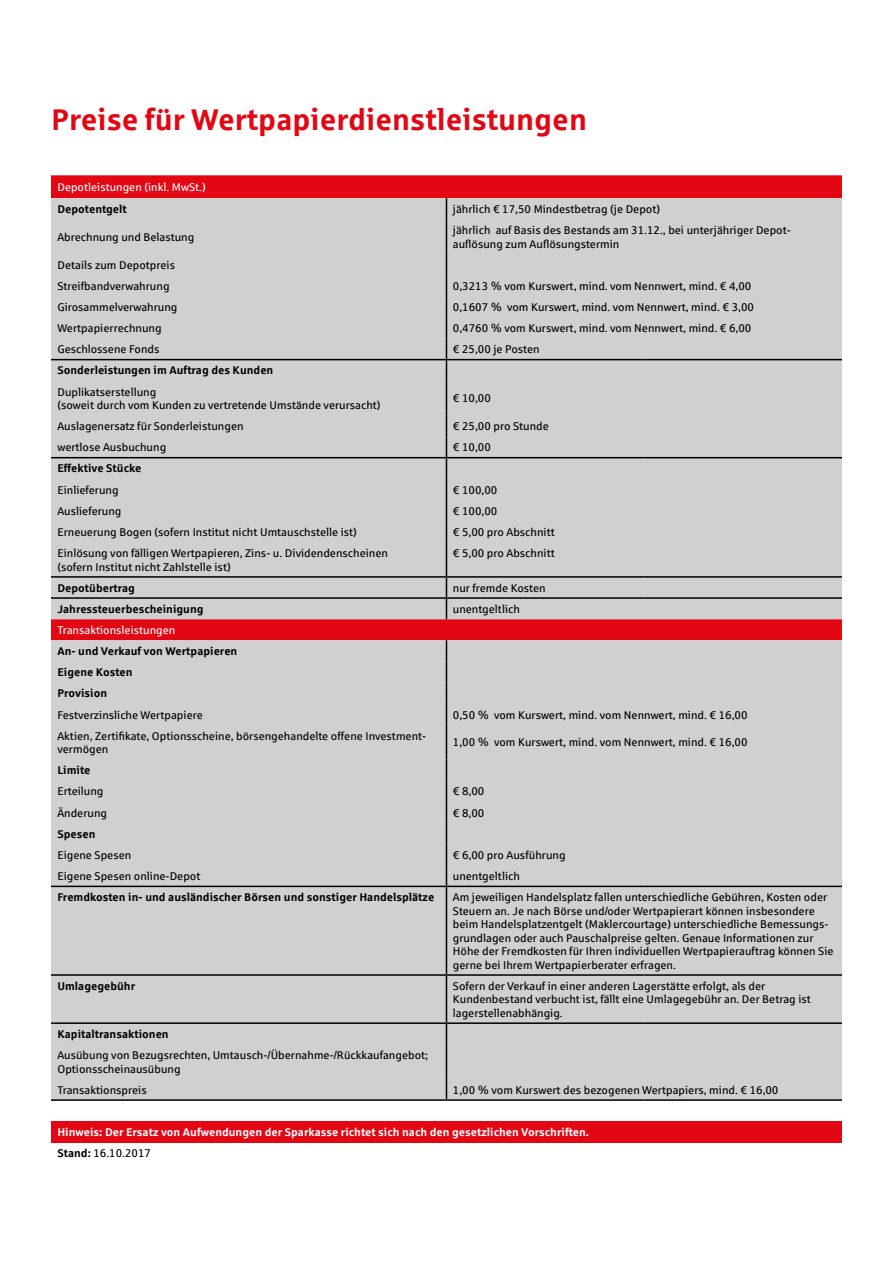
<style>
.page{position:relative;width:893px;height:1263px;background:#fff}
.page>*{position:absolute;margin:0;border:0;box-sizing:border-box;transform-origin:0 0}
.t1{font:700 30px "Sparkasse Rg";color:#e30613}
.t2{font:11.25px/13.5px "Sparkasse Rg";color:#000}
.t3{font:700 11.25px/21.1px "Sparkasse Rg";color:#000}
.t4{font:700 11.25px/21.1px "Sparkasse Rg";color:#fff}
.t5{font:11.25px "Sparkasse Rg";color:#fff}
.s1{color:#000}
.s2{font-weight:400;color:#000}
</style>
<div class="page">
<div style="left:51px;top:175px;width:791px;height:23px;background:#e30613"></div>
<div style="left:51px;top:198px;width:791px;height:901px;background:#d0d0d0"></div>
<div style="left:51px;top:1121px;width:791px;height:21px;background:#e30613"></div>
<hr style="left:51px;top:597px;width:395px;height:2px;background:#000">
<hr style="left:446px;top:597px;width:198px;height:2px;background:#000">
<hr style="left:644px;top:597px;width:198px;height:2px;background:#000">
<svg style="left:446px;top:1024px;width:1px;height:20px"></svg>
<hr style="left:446px;top:1044px;width:1px;height:35px;background:#000">
<svg style="left:446px;top:1079px;width:1px;height:20px"></svg>
<svg style="left:446px;top:198px;width:1px;height:21px"></svg>
<hr style="left:446px;top:219px;width:1px;height:35px;background:#000">
<svg style="left:446px;top:254px;width:1px;height:127px"></svg>
<hr style="left:446px;top:381px;width:1px;height:34px;background:#000">
<svg style="left:446px;top:415px;width:1px;height:127px"></svg>
<hr style="left:446px;top:542px;width:1px;height:34px;background:#000">
<svg style="left:446px;top:578px;width:1px;height:41px"></svg>
<svg style="left:446px;top:640px;width:1px;height:85px"></svg>
<hr style="left:446px;top:725px;width:1px;height:34px;background:#000">
<svg style="left:446px;top:759px;width:1px;height:127px"></svg>
<hr style="left:446px;top:887px;width:1px;height:87px;background:#000">
<hr style="left:446px;top:976px;width:1px;height:46px;background:#000">
<hr style="left:51px;top:359px;width:395px;height:1px;background:#000">
<hr style="left:446px;top:359px;width:198px;height:1px;background:#000">
<hr style="left:644px;top:359px;width:198px;height:1px;background:#000">
<hr style="left:51px;top:457px;width:395px;height:1px;background:#000">
<hr style="left:446px;top:457px;width:198px;height:1px;background:#000">
<hr style="left:644px;top:457px;width:198px;height:1px;background:#000">
<hr style="left:51px;top:576px;width:395px;height:2px;background:#000">
<hr style="left:446px;top:576px;width:198px;height:2px;background:#000">
<hr style="left:644px;top:576px;width:198px;height:2px;background:#000">
<hr style="left:51px;top:886px;width:395px;height:1px;background:#000">
<hr style="left:446px;top:886px;width:198px;height:1px;background:#000">
<hr style="left:644px;top:886px;width:198px;height:1px;background:#000">
<hr style="left:51px;top:974px;width:395px;height:2px;background:#000">
<hr style="left:446px;top:974px;width:198px;height:2px;background:#000">
<hr style="left:644px;top:974px;width:198px;height:2px;background:#000">
<hr style="left:51px;top:1022px;width:395px;height:2px;background:#000">
<hr style="left:446px;top:1022px;width:198px;height:2px;background:#000">
<hr style="left:644px;top:1022px;width:198px;height:2px;background:#000">
<hr style="left:51px;top:1099px;width:395px;height:2px;background:#000">
<hr style="left:446px;top:1099px;width:198px;height:2px;background:#000">
<hr style="left:644px;top:1099px;width:198px;height:2px;background:#000">
<h1 class="t1" style="left:51px;top:101px;width:537px">Preise für Wertpapierdienstleistungen</h1>
<p class="t5" style="left:57px;top:180px;width:150px">Depotleistungen (inkl. MwSt.)</p>
<p class="t3" style="left:57px;top:198px;width:71px">Depotentgelt</p>
<p class="t2" style="left:453px;top:202px;width:209px">jährlich € 17,50 Mindestbetrag (je Depot)</p>
<p class="t2" style="left:57px;top:230px;width:138px">Abrechnung und Belastung</p>
<p class="t2" style="left:453px;top:223px;width:338px">jährlich auf Basis des Bestands am 31.12., bei unterjähriger Depot&shy;auflösung zum Auflösungstermin</p>
<p class="t2" style="left:57px;top:254px;width:119px;line-height:21.1px">Details zum Depotpreis<br>Streifbandverwahrung</p>
<p class="t2" style="left:453px;top:279px;width:300px">0,3213 % vom Kurswert, mind. vom Nennwert, mind. € 4,00</p>
<p class="t2" style="left:57px;top:300px;width:122px">Girosammelverwahrung</p>
<p class="t2" style="left:453px;top:300px;width:303px">0,1607 % vom Kurswert, mind. vom Nennwert, mind. € 3,00</p>
<p class="t2" style="left:57px;top:321px;width:106px">Wertpapierrechnung</p>
<p class="t2" style="left:453px;top:321px;width:300px">0,4760 % vom Kurswert, mind. vom Nennwert, mind. € 6,00</p>
<p class="t2" style="left:57px;top:342px;width:104px">Geschlossene Fonds</p>
<p class="t2" style="left:453px;top:342px;width:88px">€ 25,00 je Posten</p>
<p class="t3" style="left:57px;top:359px;width:217px">Sonderleistungen im Auftrag des Kunden</p>
<p class="t2" style="left:57px;top:385px;width:325px">Duplikatserstellung<br>(soweit durch vom Kunden zu vertretende Umstände verursacht)</p>
<p class="t2" style="left:453px;top:391px;width:39px">€ 10,00</p>
<p class="t2" style="left:57px;top:419px;width:188px">Auslagenersatz für Sonderleistungen</p>
<p class="t2" style="left:453px;top:419px;width:97px">€ 25,00 pro Stunde</p>
<p class="t2" style="left:57px;top:440px;width:110px">wertlose Ausbuchung</p>
<p class="t2" style="left:453px;top:440px;width:39px">€ 10,00</p>
<p class="t3" style="left:57px;top:457px;width:86px">Effektive Stücke</p>
<p class="t2" style="left:57px;top:483px;width:63px">Einlieferung</p>
<p class="t2" style="left:453px;top:483px;width:46px">€ 100,00</p>
<p class="t2" style="left:57px;top:504px;width:66px">Auslieferung</p>
<p class="t2" style="left:453px;top:504px;width:46px">€ 100,00</p>
<p class="t2" style="left:57px;top:525px;width:301px">Erneuerung Bogen (sofern Institut nicht Umtauschstelle ist)</p>
<p class="t2" style="left:453px;top:525px;width:103px">€ 5,00 pro Abschnitt</p>
<p class="t2" style="left:57px;top:546px;width:332px">Einlösung von fälligen Wertpapieren, Zins- u. Dividendenscheinen (sofern Institut nicht Zahlstelle ist)</p>
<p class="t2" style="left:453px;top:546px;width:103px">€ 5,00 pro Abschnitt</p>
<p class="t3" style="left:57px;top:577px;width:79px">Depotübertrag</p>
<p class="t2" style="left:453px;top:581px;width:94px">nur fremde Kosten</p>
<p class="t3" style="left:57px;top:598px;width:148px">Jahressteuerbescheinigung</p>
<p class="t2" style="left:453px;top:602px;width:69px">unentgeltlich</p>
<p class="t5" style="left:57px;top:623px;width:119px">Transaktionsleistungen</p>
<p class="t3" style="left:57px;top:640px;width:181px">An- und Verkauf von Wertpapieren<br>Eigene Kosten<br>Provision</p>
<p class="t2" style="left:57px;top:707px;width:147px">Festverzinsliche Wertpapiere</p>
<p class="t2" style="left:453px;top:707px;width:296px">0,50 % vom Kurswert, mind. vom Nennwert, mind. € 16,00</p>
<p class="t2" style="left:57px;top:729px;width:370px">Aktien, Zertifikate, Optionsscheine, börsengehandelte offene Investment&shy;vermögen</p>
<p class="t2" style="left:453px;top:735px;width:296px">1,00 % vom Kurswert, mind. vom Nennwert, mind. € 16,00</p>
<p class="t3" style="left:57px;top:759px;width:35px">Limite</p>
<p class="t2" style="left:57px;top:784px;width:48px">Erteilung</p>
<p class="t2" style="left:453px;top:784px;width:33px">€ 8,00</p>
<p class="t2" style="left:57px;top:806px;width:51px">Änderung</p>
<p class="t2" style="left:453px;top:806px;width:33px">€ 8,00</p>
<p class="t3" style="left:57px;top:823px;width:40px">Spesen</p>
<p class="t2" style="left:57px;top:848px;width:75px">Eigene Spesen</p>
<p class="t2" style="left:453px;top:848px;width:114px">€ 6,00 pro Ausführung</p>
<p class="t2" style="left:57px;top:869px;width:145px">Eigene Spesen online-Depot</p>
<p class="t2" style="left:453px;top:869px;width:69px">unentgeltlich</p>
<p class="t3" style="left:57px;top:886px;width:378px">Fremdkosten in- und ausländischer Börsen und sonstiger Handelsplätze</p>
<p class="t2" style="left:453px;top:890px;width:382px">Am jeweiligen Handelsplatz fallen unterschiedliche Gebühren, Kosten oder Steuern an. Je nach Börse und/oder Wertpapierart können insbesondere beim Handelsplatzentgelt (Maklercourtage) unterschiedliche Bemessungs&shy;grundlagen oder auch Pauschalpreise gelten. Genaue Informationen zur Höhe der Fremdkosten für Ihren individuellen Wertpapierauftrag können Sie gerne bei Ihrem Wertpapierberater erfragen.</p>
<p class="t3" style="left:57px;top:975px;width:79px">Umlagegebühr</p>
<p class="t2" style="left:453px;top:979px;width:360px">Sofern der Verkauf in einer anderen Lagerstätte erfolgt, als der<br>Kundenbestand verbucht ist, fällt eine Umlagegebühr an. Der Betrag ist lagerstellenabhängig.</p>
<p class="t3" style="left:57px;top:1023px;width:113px">Kapitaltransaktionen</p>
<p class="t2" style="left:57px;top:1048px;width:372px">Ausübung von Bezugsrechten, Umtausch-/Übernahme-/Rückkaufangebot;<br>Optionsscheinausübung</p>
<p class="t2" style="left:57px;top:1083px;width:91px">Transaktionspreis</p>
<p class="t2" style="left:453px;top:1083px;width:327px">1,00 % vom Kurswert des bezogenen Wertpapiers, mind. € 16,00</p>
<p class="t4" style="left:57px;top:1121px;width:533px">Hinweis: Der Ersatz von Aufwendungen der Sparkasse richtet sich nach den gesetzlichen Vorschriften.<br><span class="s1">Stand:</span> <span class="s2">16.10.2017</span></p>
</div>
